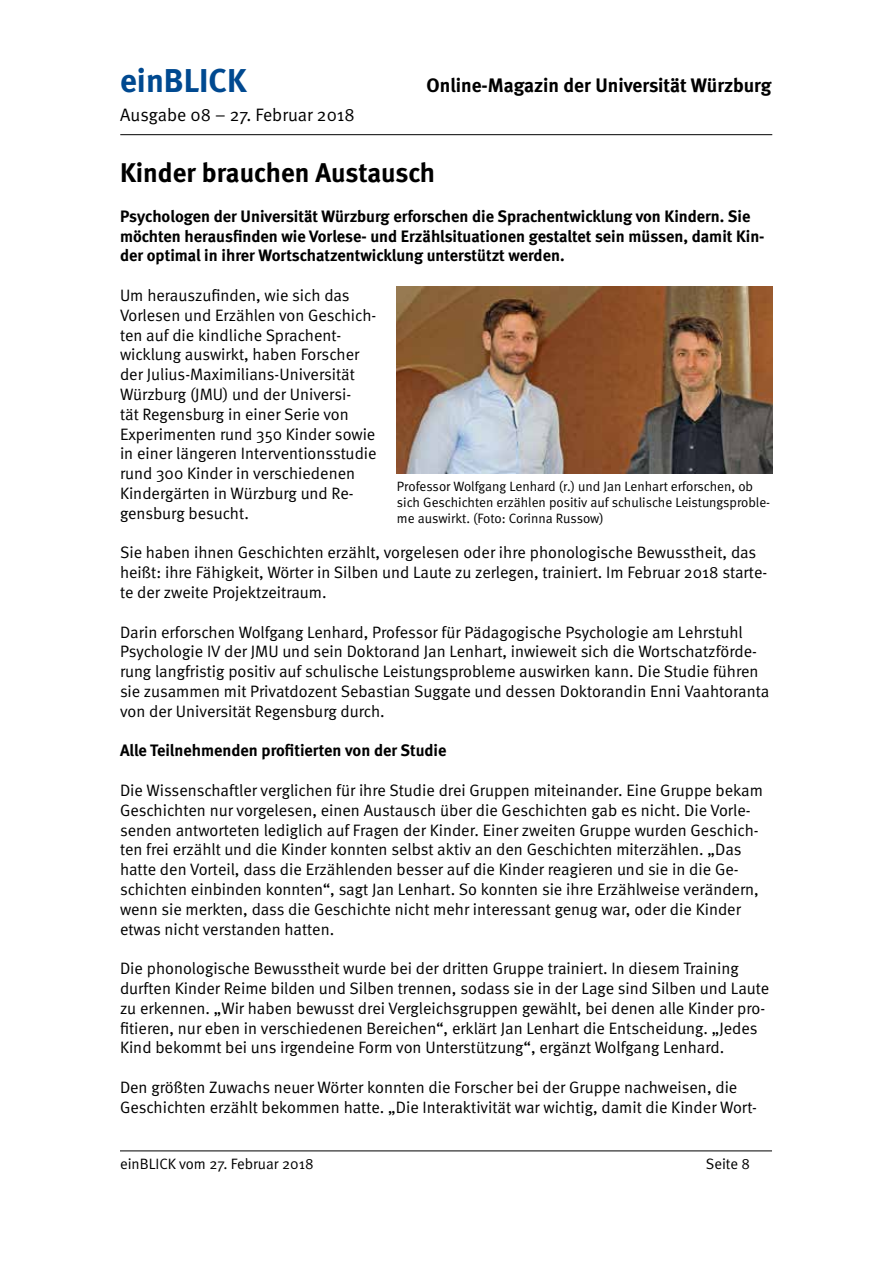
<style>
.page{position:relative;width:893px;height:1263px;background:#fff}
.page>*{position:absolute;margin:0;border:0;box-sizing:border-box;transform-origin:0 0}
.t1{font:700 33px "Meta";color:#004990}
.t2{font:700 27px "Meta";color:#000}
.t3{font:700 19.5px "Meta";color:#000}
.t4{font:18px "Meta Normal";color:#000}
.t5{font:16.5px/19.8px "Meta Normal";color:#000}
.t6{font:700 16.5px/19.8px "Meta";color:#000}
.t7{font:15px "Meta Normal";color:#000}
.t8{font:13.5px/16.2px "Meta Normal";letter-spacing:-.005em;color:#000}
</style>
<div class="page">
<hr style="left:120px;top:134px;width:652px;height:1px;background:#000">
<hr style="left:120px;top:1150px;width:652px;height:1px;background:#000">
<img style="left:397px;top:286px;width:375px;height:188px">
<h1 class="t1" style="left:120px;top:61px;width:128px">einBLICK</h1>
<p class="t3" style="left:427px;top:74px;width:346px">Online-Magazin der Universität Würzburg</p>
<p class="t4" style="left:120px;top:105px;width:236px">Ausgabe 08 – 27. Februar 2018</p>
<h2 class="t2" style="left:120px;top:157px;width:317px">Kinder brauchen Austausch</h2>
<p class="t6" style="left:120px;top:206px;width:646px">Psychologen der Universität Würzburg erforschen die Sprachentwicklung von Kindern. Sie möchten herausfinden wie Vorlese- und Erzählsituationen gestaltet sein müssen, damit Kin&shy;der optimal in ihrer Wortschatzentwicklung unterstützt werden.</p>
<p class="t5" style="left:120px;top:285px;width:258px">Um herauszufinden, wie sich das Vorlesen und Erzählen von Geschich&shy;ten auf die kindliche Sprachent&shy;wicklung auswirkt, haben Forscher der Julius-Maximilians-Universität Würzburg (JMU) und der Universi-<br>tät Regensburg in einer Serie von Experimenten rund 350 Kinder sowie in einer längeren Interventionsstudie rund 300 Kinder in verschiedenen Kindergärten in Würzburg und Re&shy;gensburg besucht.</p>
<p class="t5" style="left:120px;top:542px;width:649px">Sie haben ihnen Geschichten erzählt, vorgelesen oder ihre phonologische Bewusstheit, das heißt: ihre Fähigkeit, Wörter in Silben und Laute zu zerlegen, trainiert. Im Februar 2018 starte&shy;te der zweite Projektzeitraum.</p>
<p class="t5" style="left:120px;top:622px;width:651px">Darin erforschen Wolfgang Lenhard, Professor für Pädagogische Psychologie am Lehrstuhl Psychologie IV der JMU und sein Doktorand Jan Lenhart, inwieweit sich die Wortschatzförde&shy;rung langfristig positiv auf schulische Leistungsprobleme auswirken kann. Die Studie führen sie zusammen mit Privatdozent Sebastian Suggate und dessen Doktorandin Enni Vaahtoranta von der Universität Regensburg durch.</p>
<p class="t6" style="left:120px;top:740px;width:328px">Alle Teilnehmenden profitierten von der Studie</p>
<p class="t5" style="left:120px;top:780px;width:644px">Die Wissenschaftler verglichen für ihre Studie drei Gruppen miteinander. Eine Gruppe bekam Geschichten nur vorgelesen, einen Austausch über die Geschichten gab es nicht. Die Vorle&shy;senden antworteten lediglich auf Fragen der Kinder. Einer zweiten Gruppe wurden Geschich&shy;ten frei erzählt und die Kinder konnten selbst aktiv an den Geschichten miterzählen. „Das hatte den Vorteil, dass die Erzählenden besser auf die Kinder reagieren und sie in die Ge&shy;schichten einbinden konnten“, sagt Jan Lenhart. So konnten sie ihre Erzählweise verändern, wenn sie merkten, dass die Geschichte nicht mehr interessant genug war, oder die Kinder etwas nicht verstanden hatten.</p>
<p class="t5" style="left:120px;top:958px;width:651px">Die phonologische Bewusstheit wurde bei der dritten Gruppe trainiert. In diesem Training durften Kinder Reime bilden und Silben trennen, sodass sie in der Lage sind Silben und Laute zu erkennen. „Wir haben bewusst drei Vergleichsgruppen gewählt, bei denen alle Kinder pro&shy;fitieren, nur eben in verschiedenen Bereichen“, erklärt Jan Lenhart die Entscheidung. „Jedes Kind bekommt bei uns irgendeine Form von Unterstützung“, ergänzt Wolfgang Lenhard.</p>
<p class="t5" style="left:120px;top:1077px;width:639px">Den größten Zuwachs neuer Wörter konnten die Forscher bei der Gruppe nachweisen, die<br>Geschichten erzählt bekommen hatte. „Die Interaktivität war wichtig, damit die Kinder Wort-</p>
<p class="t8" style="left:397px;top:478px;width:375px">Professor Wolfgang Lenhard (r.) und Jan Lenhart erforschen, ob sich Geschichten erzählen positiv auf schulische Leistungsproble&shy;me auswirkt. (Foto: Corinna Russow)</p>
<p class="t7" style="left:120px;top:1155px;width:195px">einBLICK vom 27. Februar 2018</p>
<p class="t7" style="left:706px;top:1155px;width:46px">Seite 8</p>
</div>
